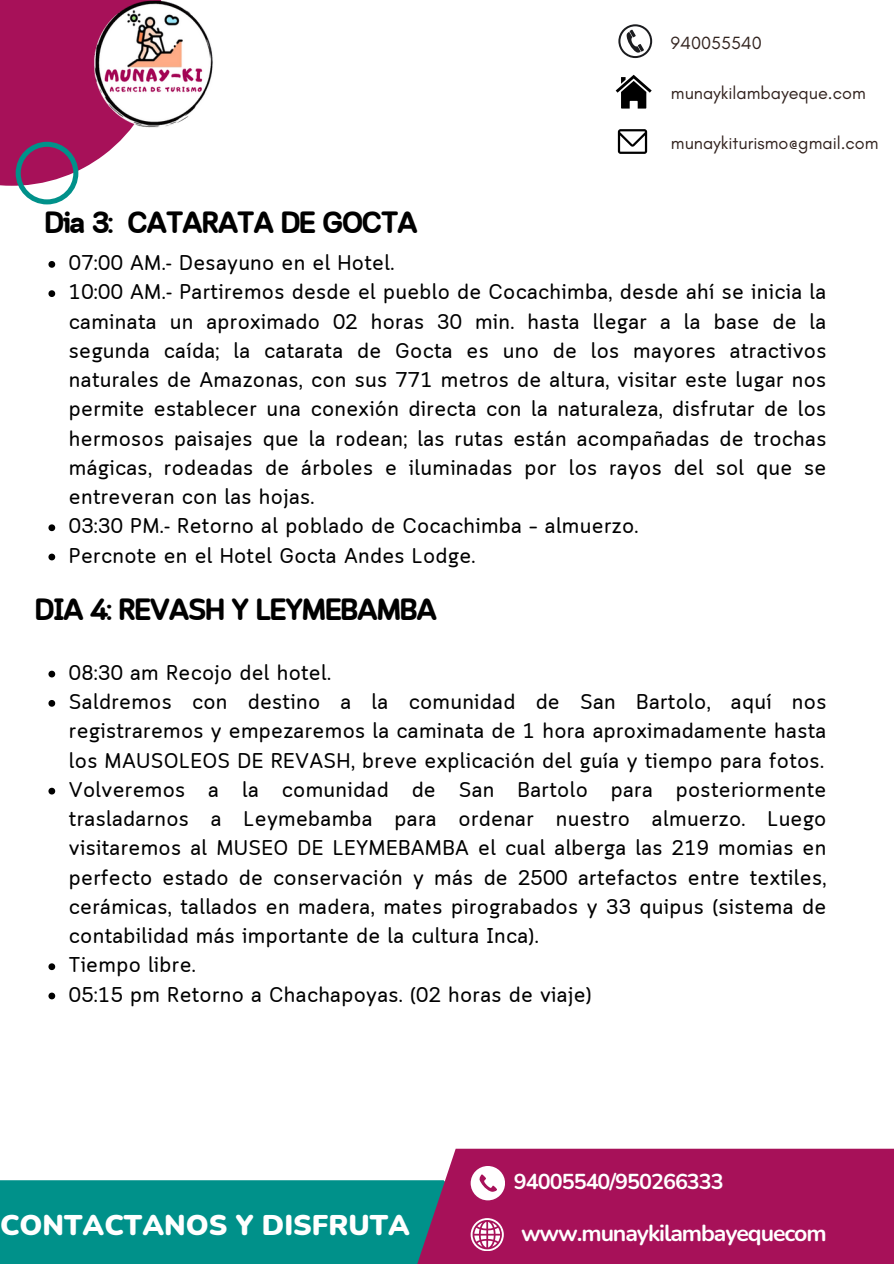
<style>
.page{position:relative;width:894px;height:1264px;background:#fff}
.page>*{position:absolute;margin:0;border:0;box-sizing:border-box;transform-origin:0 0}
.t1{font:700 30.6px "Cloud Soft";letter-spacing:-.06em;color:#000}
.t2{font:900 28.5px "Nunito";color:#fff}
.t3{font:700 23.1px "Nunito";letter-spacing:-.045em;color:#fff}
.t4{font:700 21.6px "Nunito";letter-spacing:-.045em;color:#fff}
.t5{font:21.3px/29.2px "Cloud Soft";letter-spacing:.015em;color:#000;text-align:justify}
.t6{font:18px "Glacial Indifference";color:#32231f}
</style>
<div class="page">
<div style="left:0;top:1180px;width:567px;height:83px;background:#00918a"></div>
<div style="left:412px;top:1148px;width:481px;height:115px;background:#a71159"></div>
<svg style="left:470px;top:1218px;width:33px;height:32px"></svg>
<div style="left:470px;top:1165px;width:35px;height:35px;background:#fff;border-radius:50%"></div>
<svg style="left:479px;top:1174px;width:17px;height:17px"></svg>
<svg style="left:0;top:0;width:131px;height:204px"></svg>
<img style="left:89px;top:0;width:124px;height:129px">
<svg style="left:48px;top:261px;width:7px;height:7px"></svg>
<svg style="left:48px;top:290px;width:7px;height:7px"></svg>
<svg style="left:48px;top:524px;width:7px;height:7px"></svg>
<svg style="left:48px;top:553px;width:7px;height:7px"></svg>
<svg style="left:48px;top:670px;width:7px;height:7px"></svg>
<svg style="left:48px;top:700px;width:7px;height:6px"></svg>
<svg style="left:48px;top:787px;width:7px;height:7px"></svg>
<svg style="left:48px;top:963px;width:7px;height:7px"></svg>
<svg style="left:48px;top:992px;width:7px;height:7px"></svg>
<svg style="left:615px;top:75px;width:36px;height:34px"></svg>
<svg style="left:617px;top:129px;width:30px;height:25px"></svg>
<svg style="left:618px;top:24px;width:34px;height:34px"></svg>
<p class="t1" style="left:44px;top:205px;width:375px">Dia 3: CATARATA DE GOCTA</p>
<p class="t6" style="left:670px;top:31px;width:92px">940055540</p>
<p class="t6" style="left:670px;top:82px;width:196px">munaykilambayeque.com</p>
<p class="t6" style="left:670px;top:132px;width:209px">munaykiturismo@gmail.com</p>
<p class="t5" style="left:69px;top:250px;width:327px">07:00 AM.- Desayuno en el Hotel.</p>
<p class="t5" style="left:69px;top:279px;width:758px">10:00 AM.- Partiremos desde el pueblo de Cocachimba, desde ahí se inicia la caminata un aproximado 02 horas 30 min. hasta llegar a la base de la segunda caída; la catarata de Gocta es uno de los mayores atractivos naturales de Amazonas, con sus 771 metros de altura, visitar este lugar nos permite establecer una conexión directa con la naturaleza, disfrutar de los hermosos paisajes que la rodean; las rutas están acompañadas de trochas mágicas, rodeadas de árboles e iluminadas por los rayos del sol que se entreveran con las hojas.</p>
<p class="t5" style="left:69px;top:513px;width:571px">03:30 PM.- Retorno al poblado de Cocachimba – almuerzo.</p>
<p class="t5" style="left:69px;top:542px;width:408px">Percnote en el Hotel Gocta Andes Lodge.</p>
<p class="t1" style="left:34px;top:592px;width:404px">DIA 4: REVASH Y LEYMEBAMBA</p>
<p class="t5" style="left:69px;top:659px;width:263px">08:30 am Recojo del hotel.</p>
<p class="t5" style="left:69px;top:689px;width:758px">Saldremos con destino a la comunidad de San Bartolo, aquí nos registraremos y empezaremos la caminata de 1 hora aproximadamente hasta los MAUSOLEOS DE REVASH, breve explicación del guía y tiempo para fotos.</p>
<p class="t5" style="left:69px;top:776px;width:758px">Volveremos a la comunidad de San Bartolo para posteriormente trasladarnos a Leymebamba para ordenar nuestro almuerzo. Luego visitaremos al MUSEO DE LEYMEBAMBA el cual alberga las 219 momias en perfecto estado de conservación y más de 2500 artefactos entre textiles, cerámicas, tallados en madera, mates pirograbados y 33 quipus (sistema de contabilidad más importante de la cultura Inca).</p>
<p class="t5" style="left:69px;top:952px;width:128px">Tiempo libre.</p>
<p class="t5" style="left:69px;top:981px;width:524px">05:15 pm Retorno a Chachapoyas. (02 horas de viaje)</p>
<p class="t4" style="left:514px;top:1167px;width:211px">94005540/950266333</p>
<h2 class="t2" style="left:0;top:1206px;width:411px">CONTACTANOS Y DISFRUTA</h2>
<p class="t3" style="left:521px;top:1217px;width:307px">www.munaykilambayequecom</p>
</div>
